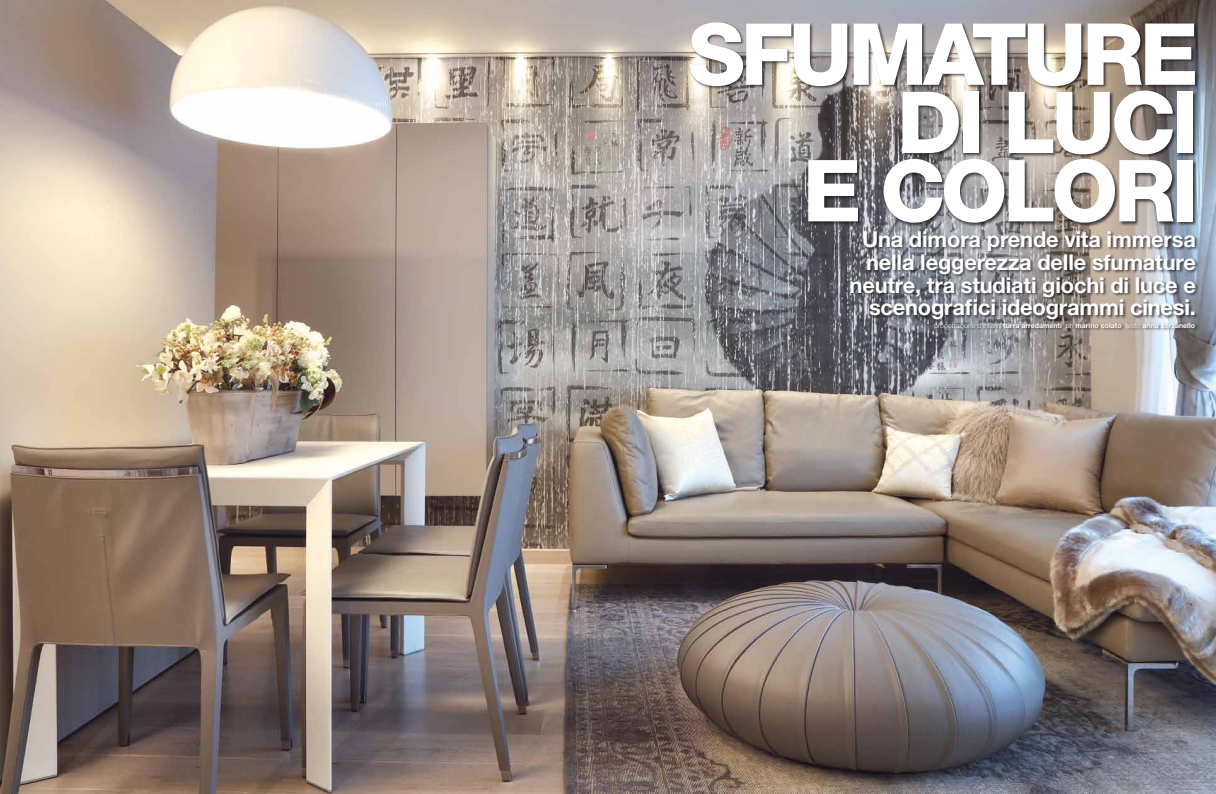
<style>
.page{position:relative;width:1216px;height:794px;background:#fff}
.page>*{position:absolute;margin:0;border:0;box-sizing:border-box;transform-origin:0 0}
.t1{font:800 85.75px/68.2px "Helvetica Neue LT Std";letter-spacing:-.05em;color:#fff;text-align:right}
.t2{font:700 21.88px/22.8px "Helvetica Neue LT Std";letter-spacing:-.01em;color:#fff;text-align:right}
.t3{font:700 7px "Helvetica Neue LT Std";color:#fff}
.s1{font-weight:300}
</style>
<div class="page">
<img style="left:0;top:0;width:1215px;height:794px">
<div style="left:689px;top:22px;width:509px;height:205px;background:#1a171c;opacity:.75"></div>
<div style="left:850px;top:230px;width:349px;height:94px;background:#1a171c;opacity:.75"></div>
<div style="left:933px;top:322px;width:265px;height:11px;background:#1a171c;opacity:.75"></div>
<h1 class="t1" style="left:687px;top:20px;width:512px">SFUMATURE<br>DI LUCI<br>E COLORI</h1>
<p class="t2" style="left:849px;top:227px;width:348px">Una dimora prende vita immersa nella leggerezza delle sfumature neutre, tra studiati giochi di luce e scenografici ideogrammi cinesi.</p>
<p class="t3" style="left:934px;top:321px;width:262px"><span class="s1">progettazione d’interni</span> turra arredamenti <span class="s1">ph</span> marino colato <span class="s1">testo</span> anna zorzanello</p>
</div>
